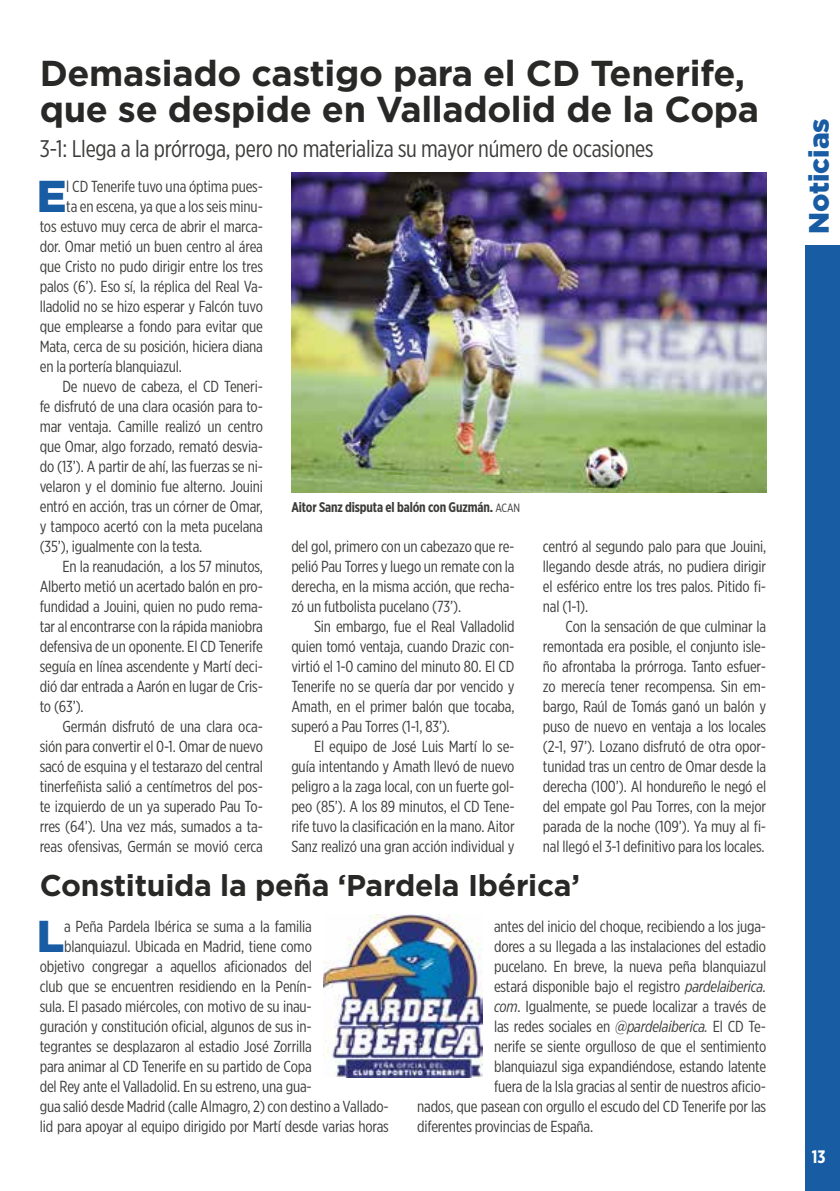
<style>
.page{position:relative;width:840px;height:1191px;background:#fff}
.page>*{position:absolute;margin:0;border:0;box-sizing:border-box;transform-origin:0 0}
.t1{font:900 44.6px "Gotham";color:#185ca4}
.t2{font:700 36px/36px "Gotham";letter-spacing:-.01em;color:#282827}
.t3{font:700 30px "Gotham";letter-spacing:-.01em;color:#282827}
.t4{font:900 28px "Gotham";color:#185ca4}
.t5{font:24px "Gotham X Narrow";letter-spacing:-.01em;color:#3c3c3b}
.t6{font:700 18px "Gotham X Narrow";color:#fff}
.t7{font:16px/20px "Gotham X Narrow";letter-spacing:-.01em;color:#3c3c3b;text-align:justify}
.t8{font:700 14px "Gotham X Narrow";letter-spacing:-.01em;color:#3c3c3b}
.s1{font-weight:400;font-size:12px}
.s2{font-style:italic}
</style>
<div class="page">
<div style="left:805px;top:246px;width:34px;height:945px;background:#185ca4"></div>
<img style="left:291px;top:172px;width:474px;height:320px">
<img style="left:323px;top:914px;width:159px;height:163px">
<h2 class="t2" style="left:40px;top:55px;width:720px">Demasiado castigo para el CD Tenerife, que se despide en Valladolid de la Copa</h2>
<h3 class="t5" style="left:40px;top:135px;width:615px">3-1: Llega a la prórroga, pero no materializa su mayor número de ocasiones</h3>
<h1 class="t1" style="left:37px;top:165px;width:31px">E</h1>
<p class="t7" style="left:66px;top:176px;width:198px">l CD Tenerife tuvo una óptima pues-</p>
<p class="t7" style="left:66px;top:196px;width:198px">ta en escena, ya que a los seis minu-</p>
<p class="t7" style="left:40px;top:216px;width:224px">tos estuvo muy cerca de abrir el marca-</p>
<p class="t7" style="left:40px;top:236px;width:224px">dor. Omar metió un buen centro al área</p>
<p class="t7" style="left:40px;top:256px;width:225px">que Cristo no pudo dirigir entre los tres</p>
<p class="t7" style="left:40px;top:276px;width:225px">palos (6’). Eso sí, la réplica del Real Va-</p>
<p class="t7" style="left:40px;top:296px;width:224px">lladolid no se hizo esperar y Falcón tuvo</p>
<p class="t7" style="left:40px;top:316px;width:225px">que emplearse a fondo para evitar que</p>
<p class="t7" style="left:40px;top:336px;width:224px">Mata, cerca de su posición, hiciera diana</p>
<p class="t7" style="left:40px;top:356px;width:144px">en la portería blanquiazul.</p>
<p class="t7" style="left:62px;top:376px;width:202px">De nuevo de cabeza, el CD Teneri-</p>
<p class="t7" style="left:40px;top:396px;width:224px">fe disfrutó de una clara ocasión para to-</p>
<p class="t7" style="left:40px;top:416px;width:224px">mar ventaja. Camille realizó un centro</p>
<p class="t7" style="left:40px;top:436px;width:225px">que Omar, algo forzado, remató desvia-</p>
<p class="t7" style="left:40px;top:456px;width:225px">do (13’). A partir de ahí, las fuerzas se ni-</p>
<p class="t7" style="left:40px;top:476px;width:225px">velaron y el dominio fue alterno. Jouini</p>
<p class="t7" style="left:40px;top:496px;width:225px">entró en acción, tras un córner de Omar,</p>
<p class="t7" style="left:40px;top:516px;width:224px">y tampoco acertó con la meta pucelana</p>
<p class="t7" style="left:40px;top:536px;width:164px">(35’), igualmente con la testa.</p>
<p class="t7" style="left:62px;top:556px;width:202px">En la reanudación, a los 57 minutos,</p>
<p class="t7" style="left:40px;top:576px;width:225px">Alberto metió un acertado balón en pro-</p>
<p class="t7" style="left:40px;top:596px;width:224px">fundidad a Jouini, quien no pudo rema-</p>
<p class="t7" style="left:40px;top:616px;width:225px">tar al encontrarse con la rápida maniobra</p>
<p class="t7" style="left:40px;top:636px;width:224px">defensiva de un oponente. El CD Tenerife</p>
<p class="t7" style="left:40px;top:656px;width:224px">seguía en línea ascendente y Martí deci-</p>
<p class="t7" style="left:40px;top:676px;width:225px">dió dar entrada a Aarón en lugar de Cris-</p>
<p class="t7" style="left:40px;top:696px;width:45px">to (63’).</p>
<p class="t7" style="left:62px;top:716px;width:202px">Germán disfrutó de una clara oca-</p>
<p class="t7" style="left:40px;top:736px;width:224px">sión para convertir el 0-1. Omar de nuevo</p>
<p class="t7" style="left:40px;top:756px;width:225px">sacó de esquina y el testarazo del central</p>
<p class="t7" style="left:40px;top:776px;width:225px">tinerfeñista salió a centímetros del pos-</p>
<p class="t7" style="left:40px;top:796px;width:225px">te izquierdo de un ya superado Pau To-</p>
<p class="t7" style="left:40px;top:816px;width:225px">rres (64’). Una vez más, sumados a ta-</p>
<p class="t7" style="left:40px;top:836px;width:224px">reas ofensivas, Germán se movió cerca</p>
<p class="t8" style="left:291px;top:498px;width:230px">Aitor Sanz disputa el balón con Guzmán. <span class="s1">ACAN</span></p>
<p class="t7" style="left:542px;top:536px;width:225px">centró al segundo palo para que Jouini, llegando desde atrás, no pudiera dirigir el esférico entre los tres palos. Pitido fi&shy;nal (1-1).</p>
<p class="t7" style="left:542px;top:616px;width:225px;text-indent:23px">Con la sensación de que culminar la remontada era posible, el conjunto isle&shy;ño afrontaba la prórroga. Tanto esfuer&shy;zo merecía tener recompensa. Sin em&shy;bargo, Raúl de Tomás ganó un balón y puso de nuevo en ventaja a los locales (2-1, 97’). Lozano disfrutó de otra opor&shy;tunidad tras un centro de Omar desde la derecha (100’). Al hondureño le negó el del empate gol Pau Torres, con la mejor parada de la noche (109’). Ya muy al fi&shy;nal llegó el 3-1 definitivo para los locales.</p>
<p class="t7" style="left:291px;top:536px;width:225px">del gol, primero con un cabezazo que re&shy;pelió Pau Torres y luego un remate con la derecha, en la misma acción, que recha&shy;zó un futbolista pucelano (73’).</p>
<p class="t7" style="left:291px;top:616px;width:225px;text-indent:23px">Sin embargo, fue el Real Valladolid quien tomó ventaja, cuando Drazic con&shy;virtió el 1-0 camino del minuto 80. El CD Tenerife no se quería dar por vencido y Amath, en el primer balón que tocaba, superó a Pau Torres (1-1, 83’).</p>
<p class="t7" style="left:291px;top:736px;width:225px;text-indent:23px">El equipo de José Luis Martí lo se&shy;guía intentando y Amath llevó de nuevo peligro a la zaga local, con un fuerte gol&shy;peo (85’). A los 89 minutos, el CD Tene&shy;rife tuvo la clasificación en la mano. Aitor Sanz realizó una gran acción individual y</p>
<h3 class="t3" style="left:40px;top:865px;width:541px">Constituida la peña ‘Pardela Ibérica’</h3>
<h1 class="t1" style="left:37px;top:905px;width:29px">L</h1>
<p class="t7" style="left:64px;top:916px;width:249px">a Peña Pardela Ibérica se suma a la familia</p>
<p class="t7" style="left:493px;top:916px;width:273px">antes del inicio del choque, recibiendo a los juga-</p>
<p class="t7" style="left:493px;top:936px;width:273px">dores a su llegada a las instalaciones del estadio</p>
<p class="t7" style="left:493px;top:956px;width:273px">pucelano. En breve, la nueva peña blanquiazul</p>
<p class="t7" style="left:493px;top:976px;width:273px">estará disponible bajo el registro <span class="s2">pardelaiberica.</span></p>
<p class="t7" style="left:493px;top:996px;width:273px"><span class="s2">com</span>. Igualmente, se puede localizar a través de</p>
<p class="t7" style="left:493px;top:1016px;width:273px">las redes sociales en <span class="s2">@pardelaiberica.</span> El CD Te-</p>
<p class="t7" style="left:493px;top:1036px;width:273px">nerife se siente orgulloso de que el sentimiento</p>
<p class="t7" style="left:493px;top:1056px;width:273px">blanquiazul siga expandiéndose, estando latente</p>
<p class="t7" style="left:493px;top:1076px;width:273px">fuera de la Isla gracias al sentir de nuestros aficio-</p>
<p class="t7" style="left:417px;top:1096px;width:350px">nados, que pasean con orgullo el escudo del CD Tenerife por las</p>
<p class="t7" style="left:417px;top:1116px;width:177px">diferentes provincias de España.</p>
<p class="t7" style="left:64px;top:936px;width:249px">blanquiazul. Ubicada en Madrid, tiene como</p>
<p class="t7" style="left:40px;top:956px;width:273px">objetivo congregar a aquellos aficionados del</p>
<p class="t7" style="left:40px;top:976px;width:273px">club que se encuentren residiendo en la Penín-</p>
<p class="t7" style="left:40px;top:996px;width:273px">sula. El pasado miércoles, con motivo de su inau-</p>
<p class="t7" style="left:40px;top:1016px;width:273px">guración y constitución oficial, algunos de sus in-</p>
<p class="t7" style="left:40px;top:1036px;width:273px">tegrantes se desplazaron al estadio José Zorrilla</p>
<p class="t7" style="left:40px;top:1056px;width:273px">para animar al CD Tenerife en su partido de Copa</p>
<p class="t7" style="left:40px;top:1076px;width:273px">del Rey ante el Valladolid. En su estreno, una gua-</p>
<p class="t7" style="left:40px;top:1096px;width:350px">gua salió desde Madrid (calle Almagro, 2) con destino a Vallado-</p>
<p class="t7" style="left:40px;top:1116px;width:350px">lid para apoyar al equipo dirigido por Martí desde varias horas</p>
<h3 class="t4" style="left:799px;top:234px;width:118px;rotate:-90deg">Noticias</h3>
<p class="t6" style="left:811px;top:1145px;width:15px">13</p>
</div>
